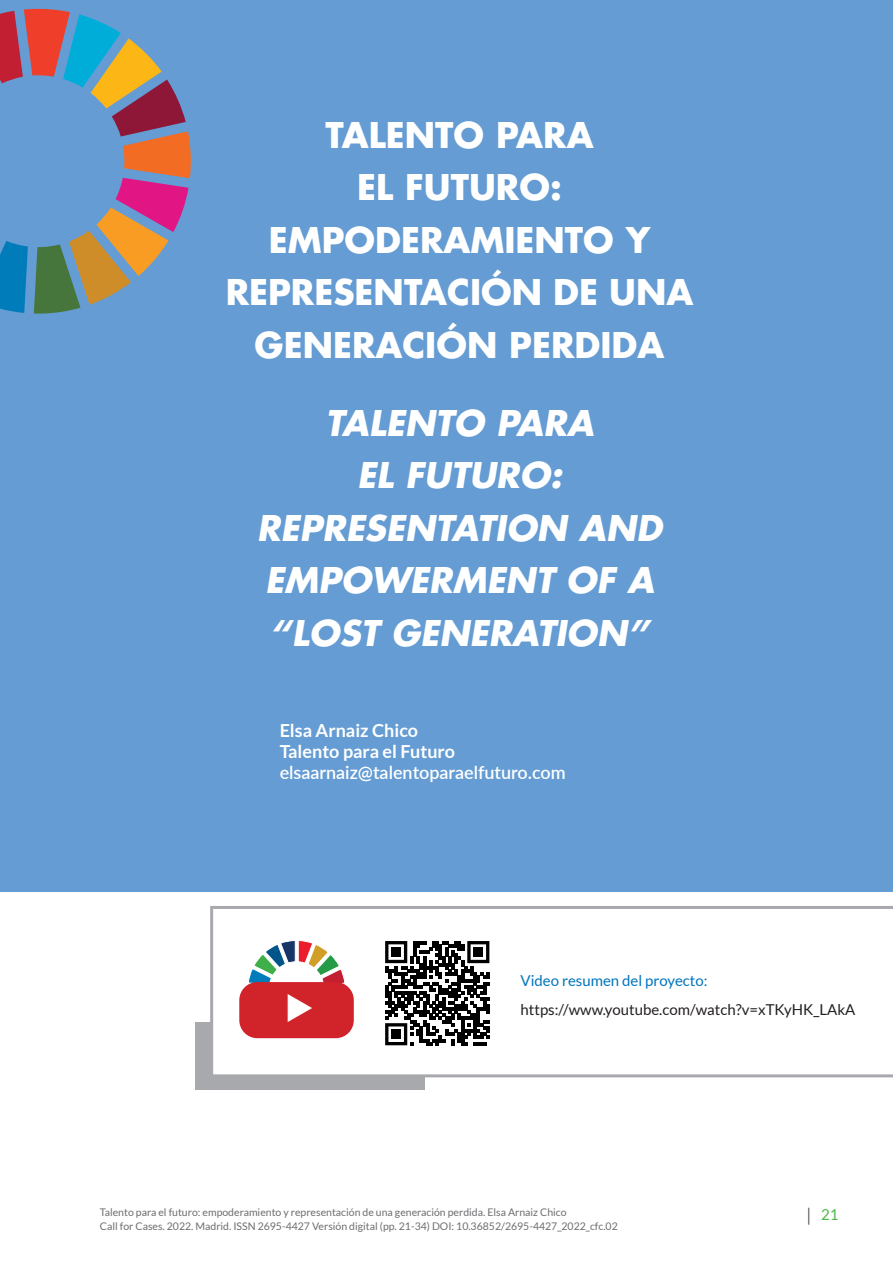
<style>
.page{position:relative;width:893px;height:1263px;background:#fff}
.page>*{position:absolute;margin:0;border:0;box-sizing:border-box;transform-origin:0 0}
.titular_articulo{font:700 34.5px/52.5px "Futura Std";color:#fff;text-align:center}
.titular_articulo-2{font:italic 700 34.5px/52.5px "Futura Std";color:#fff;text-align:center}
.autor_titular{font:700 18px "Lato";color:#fff}
.autor_titular-2{font:600 18px "Lato";color:#fff}
.text1_lato{font:15px "Lato";color:#231f20}
.text1_lato-2{font:15px "Lato";color:#0074be}
.t1{font:15px "Lato";color:#4cb848}
.creditos_pie_pag_FUE{font:10.5px "Lato";color:#6c6d70}
</style>
<div class="page">
<div style="left:0;top:0;width:893px;height:891px;background:#649cd3"></div>
<svg style="left:808px;top:1208px;width:1px;height:17px"></svg>
<svg style="left:0;top:9px;width:191px;height:305px"></svg>
<div style="left:196px;top:1022px;width:229px;height:68px;background:#a8a9ad"></div>
<svg style="left:210px;top:906px;width:683px;height:171px"></svg>
<div style="left:239px;top:982px;width:115px;height:56px;background:#d1232a;border-radius:18px"></div>
<div style="left:379px;top:935px;width:117px;height:116px;background:#fff"></div>
<svg style="left:385px;top:941px;width:104px;height:104px"></svg>
<div style="left:391px;top:947px;width:10px;height:10px;background:#000"></div>
<div style="left:474px;top:947px;width:9px;height:10px;background:#000"></div>
<div style="left:391px;top:1029px;width:10px;height:10px;background:#000"></div>
<svg style="left:247px;top:940px;width:99px;height:98px"></svg>
<p class="titular_articulo" style="left:226px;top:108px;width:469px">TALENTO PARA<br>EL FUTURO:<br>EMPODERAMIENTO Y<br>REPRESENTACIÓN DE UNA<br>GENERACIÓN PERDIDA</p>
<p class="titular_articulo-2" style="left:257px;top:397px;width:407px">TALENTO PARA<br>EL FUTURO:<br>REPRESENTATION AND<br>EMPOWERMENT OF A “LOST GENERATION”</p>
<p class="autor_titular" style="left:280px;top:720px;width:140px">Elsa Arnaiz Chico</p>
<p class="autor_titular" style="left:280px;top:741px;width:177px">Talento para el Futuro</p>
<p class="autor_titular-2" style="left:280px;top:759px;width:288px">elsaarnaiz@talentoparaelfuturo.com</p>
<p class="text1_lato-2" style="left:520px;top:972px;width:189px">Video resumen del proyecto:</p>
<p class="text1_lato" style="left:520px;top:1001px;width:336px">https://www.youtube.com/watch?v=xTKyHK_LAkA</p>
<p class="creditos_pie_pag_FUE" style="left:100px;top:1206px;width:468px">Talento para el futuro: empoderamiento y representación de una generación perdida. Elsa Arnaiz Chico</p>
<p class="creditos_pie_pag_FUE" style="left:100px;top:1220px;width:519px">Call for Cases. 2022. Madrid. ISSN 2695-4427 Versión digital (pp. 21-34) DOI: 10.36852/2695-4427_2022_cfc.02</p>
<h3 class="t1" style="left:821px;top:1206px;width:19px">21</h3>
</div>
